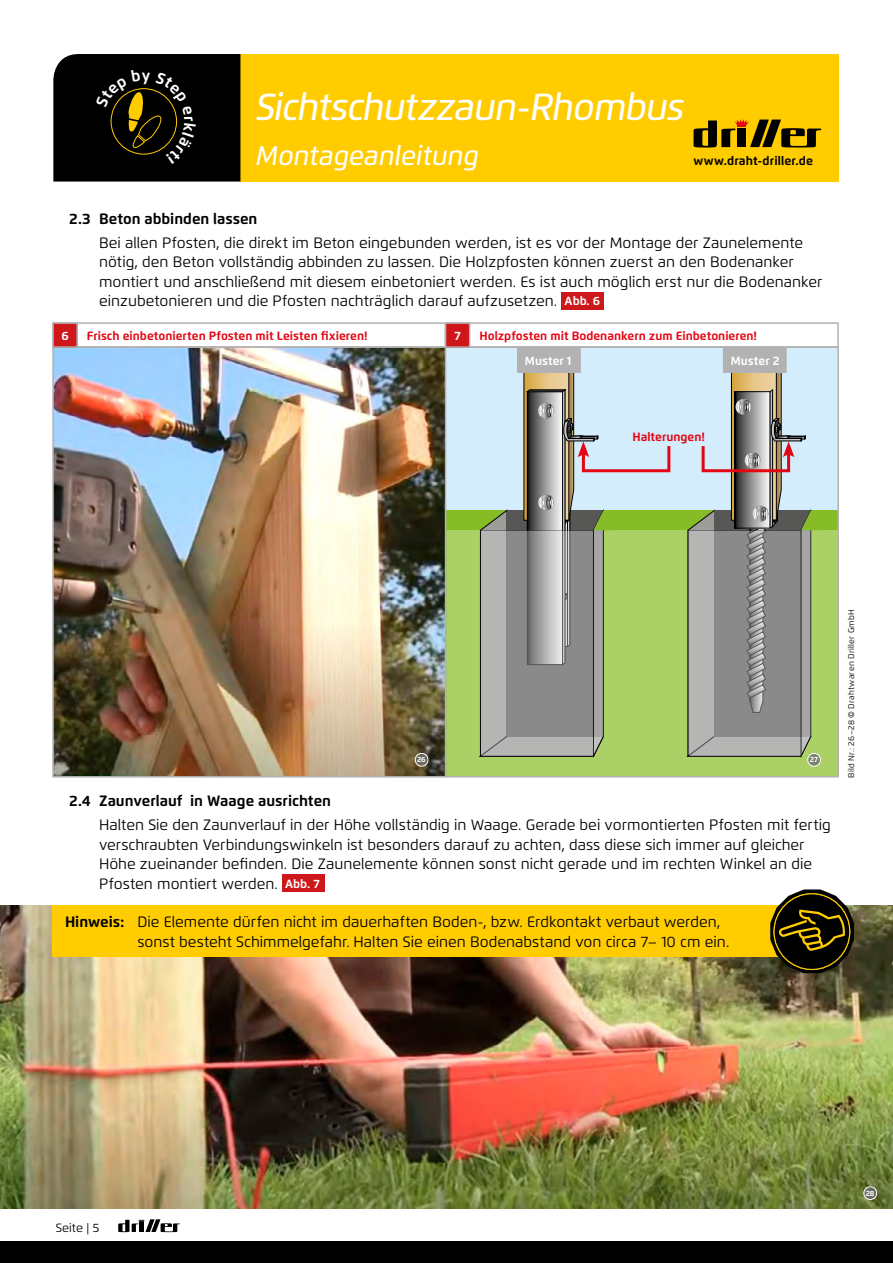
<style>
.page{position:relative;width:893px;height:1263px;background:#fff}
.page>*{position:absolute;margin:0;border:0;box-sizing:border-box;transform-origin:0 0}
.t1{font:italic 500 37.5px "Flexo";letter-spacing:-.025em;color:#fff}
.t2{font:italic 500 27px "Flexo";letter-spacing:-.005em;color:#fff}
.t3{font:15px/19.5px "Flexo";color:#000}
.t4{font:700 15px "Flexo";color:#000}
.t5{font:700 12.15px "Flexo";letter-spacing:.01em;color:#000}
.t6{font:700 12px "Flexo";color:#e30613}
.t7{font:700 12px "Flexo";color:#fff}
.t8{font:12px "Flexo";letter-spacing:.005em;color:#000}
.t9{font:8.25px "Flexo";letter-spacing:.035em;color:#000}
.t10{font:700 7.5px "Flexo";color:#fff}
.s1{font-weight:700;font-size:12px;color:#fff}
.s2{font-weight:700}
.s3{font-weight:500;font-style:italic}
</style>
<div class="page">
<div style="left:0;top:1241px;width:893px;height:22px;background:#000"></div>
<div style="left:240px;top:54px;width:599px;height:128px;background:#fc0"></div>
<svg style="left:693px;top:119px;width:128px;height:29px"></svg>
<svg style="left:118px;top:1219px;width:62px;height:13px"></svg>
<img style="left:0;top:906px;width:893px;height:302px">
<div style="left:561px;top:292px;width:43px;height:17px;background:#cd171a"></div>
<div style="left:282px;top:874px;width:43px;height:18px;background:#cd171a"></div>
<img style="left:55px;top:349px;width:388px;height:425px">
<div style="left:52px;top:346px;width:394px;height:431px;border:2px solid #b3b2b2"></div>
<svg style="left:415px;top:752px;width:14px;height:15px"></svg>
<div style="left:446px;top:347px;width:392px;height:163px;background:#d4edfc"></div>
<div style="left:446px;top:510px;width:392px;height:267px;background:#aad066"></div>
<div style="left:446px;top:510px;width:392px;height:20px;background:#86bc25"></div>
<div style="left:445px;top:346px;width:394px;height:431px;border:2px solid #b3b2b2"></div>
<svg style="left:863px;top:1186px;width:14px;height:14px"></svg>
<div style="left:52px;top:906px;width:785px;height:51px;background:#fc0"></div>
<svg style="left:770px;top:889px;width:84px;height:84px"></svg>
<div style="left:52px;top:322px;width:394px;height:26px;border:2px solid #b3b2b2"></div>
<div style="left:53px;top:323px;width:24px;height:24px;background:#cd171a"></div>
<div style="left:52px;top:322px;width:26px;height:26px;border:2px solid #b3b2b2"></div>
<div style="left:445px;top:322px;width:394px;height:26px;border:2px solid #b3b2b2"></div>
<div style="left:446px;top:323px;width:24px;height:24px;background:#cd171a"></div>
<div style="left:445px;top:322px;width:25px;height:26px;border:2px solid #b3b2b2"></div>
<svg style="left:479px;top:347px;width:193px;height:410px"></svg>
<svg style="left:687px;top:347px;width:135px;height:420px"></svg>
<div style="left:53px;top:54px;width:187px;height:128px;background:#000"></div>
<h1 class="t1" style="left:255px;top:84px;width:430px">Sichtschutzzaun-Rhombus</h1>
<h2 class="t2" style="left:255px;top:139px;width:225px">Montageanleitung</h2>
<p class="t5" style="left:693px;top:153px;width:121px">www.draht-driller.de</p>
<p class="t4" style="left:69px;top:209px;width:190px">2.3 Beton abbinden lassen</p>
<p class="t3" style="left:99px;top:233px;width:725px">Bei allen Pfosten, die direkt im Beton eingebunden werden, ist es vor der Montage der Zaunelemente nötig, den Beton vollständig abbinden zu lassen. Die Holzpfosten können zuerst an den Bodenanker montiert und anschließend mit diesem einbetoniert werden. Es ist auch möglich erst nur die Bodenanker einzubetonieren und die Pfosten nachträglich darauf aufzusetzen. <span class="s1">Abb. 6</span></p>
<p class="t7" style="left:61px;top:328px;width:9px">6</p>
<p class="t6" style="left:87px;top:328px;width:282px">Frisch einbetonierten Pfosten mit Leisten fixieren!</p>
<p class="t7" style="left:454px;top:328px;width:8px">7</p>
<p class="t6" style="left:479px;top:328px;width:279px">Holzpfosten mit Bodenankern zum Einbetonieren!</p>
<p class="t7" style="left:525px;top:353px;width:48px">Muster 1</p>
<p class="t7" style="left:731px;top:353px;width:50px">Muster 2</p>
<p class="t6" style="left:632px;top:429px;width:74px">Halterungen!</p>
<p class="t10" style="left:417px;top:755px;width:10px">26</p>
<p class="t10" style="left:810px;top:755px;width:10px">27</p>
<p class="t4" style="left:69px;top:792px;width:263px">2.4 Zaunverlauf in Waage ausrichten</p>
<p class="t3" style="left:99px;top:815px;width:733px">Halten Sie den Zaunverlauf in der Höhe vollständig in Waage. Gerade bei vormontierten Pfosten mit fertig verschraubten Verbindungswinkeln ist besonders darauf zu achten, dass diese sich immer auf gleicher Höhe zueinander befinden. Die Zaunelemente können sonst nicht gerade und im rechten Winkel an die Pfosten montiert werden. <span class="s1">Abb. 7</span></p>
<p class="t3" style="left:137px;top:912px;width:593px;text-indent:-72px"><span class="s2">Hinweis:</span> Die Elemente dürfen nicht im dauerhaften Boden-, bzw. Erdkontakt verbaut werden, sonst besteht Schimmelgefahr. Halten Sie einen Bodenabstand von circa 7– 10 cm ein.</p>
<p class="t9" style="left:846px;top:777px;width:170px;rotate:-90deg">Bild Nr.: 26–28 <span class="s3">©</span> Drahtwaren Driller GmbH</p>
<p class="t8" style="left:56px;top:1220px;width:45px">Seite | 5</p>
<p class="t10" style="left:866px;top:1188px;width:10px">28</p>
</div>
